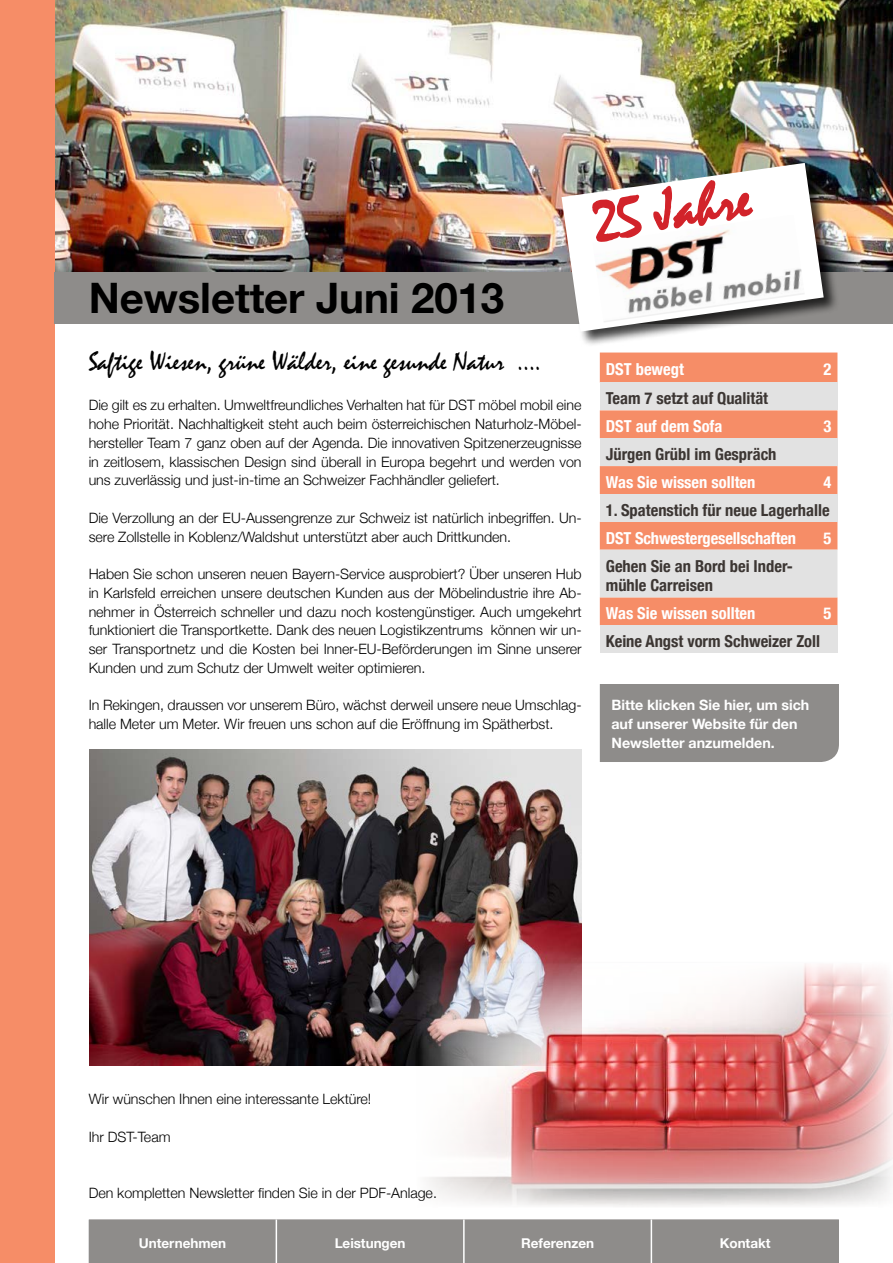
<style>
.page{position:relative;width:893px;height:1263px;background:#fff}
.page>*{position:absolute;margin:0;border:0;box-sizing:border-box;transform-origin:0 0}
.t1{font:60px "Mistral";color:#d2232a}
.t2{font:700 42px "Helvetica Neue";letter-spacing:-.005em;color:#000}
.t3{font:27px "Mistral";letter-spacing:-.005em;color:#000}
.t4{font:700 condensed 16.5px/19.8px "Helvetica Neue";color:#3c3633}
.t5{font:700 condensed 16.5px "Helvetica Neue";color:#fff}
.grundschrift{font:300 14.25px/18.8px "Helvetica Neue";letter-spacing:-.005em;color:#000;text-align:justify}
.grundschrift-2{font:700 14.25px/18.8px "Helvetica Neue";letter-spacing:-.005em;color:#fff}
.t6{font:700 13.5px "Helvetica Neue";letter-spacing:-.005em;color:#fff}
</style>
<div class="page">
<img style="left:89px;top:749px;width:493px;height:316px">
<img style="left:54px;top:0;width:839px;height:272px">
<div style="left:0;top:0;width:54px;height:1263px;background:#f68d67"></div>
<div style="left:600px;top:352px;width:237px;height:273px;background:#f68d67"></div>
<div style="left:600px;top:382px;width:237px;height:28px;background:#e2e2e2"></div>
<div style="left:600px;top:438px;width:237px;height:28px;background:#e2e2e2"></div>
<div style="left:600px;top:494px;width:237px;height:28px;background:#e2e2e2"></div>
<div style="left:600px;top:550px;width:237px;height:47px;background:#e2e2e2"></div>
<div style="left:600px;top:625px;width:237px;height:28px;background:#e2e2e2"></div>
<div style="left:89px;top:1219px;width:750px;height:44px;background:#8e8c8a"></div>
<hr style="left:276px;top:1219px;width:1px;height:44px;background:#fff">
<hr style="left:463px;top:1219px;width:2px;height:44px;background:#fff">
<hr style="left:651px;top:1219px;width:1px;height:44px;background:#fff">
<div style="left:54px;top:272px;width:839px;height:51px;background:#8e8c8a"></div>
<div style="left:561px;top:162px;width:278px;height:185px;background:#000;opacity:.75"></div>
<div style="left:600px;top:684px;width:239px;height:78px;background:#8e8c8a"></div>
<img style="left:561px;top:163px;width:263px;height:169px">
<img style="left:416px;top:961px;width:477px;height:246px">
<p class="t1" style="left:589px;top:187px;width:160px;rotate:-8deg">25 Jahre</p>
<p class="t2" style="left:89px;top:265px;width:417px">Newsletter Juni 2013</p>
<p class="t3" style="left:89px;top:346px;width:454px">Saftige Wiesen, grüne Wälder, eine gesunde Natur ....</p>
<p class="grundschrift" style="left:89px;top:395px;width:494px">Die gilt es zu erhalten. Umweltfreundliches Verhalten hat für DST möbel mobil eine hohe Priorität. Nachhaltigkeit steht auch beim österreichischen Naturholz-Möbel&shy;hersteller Team 7 ganz oben auf der Agenda. Die innovativen Spitzenerzeugnisse in zeitlosem, klassischen Design sind überall in Europa begehrt und werden von uns zuverlässig und just-in-time an Schweizer Fachhändler geliefert.</p>
<p class="grundschrift" style="left:89px;top:507px;width:494px">Die Verzollung an der EU-Aussengrenze zur Schweiz ist natürlich inbegriffen. Un&shy;sere Zollstelle in Koblenz/Waldshut unterstützt aber auch Drittkunden.</p>
<p class="grundschrift" style="left:89px;top:564px;width:494px">Haben Sie schon unseren neuen Bayern-Service ausprobiert? Über unseren Hub in Karlsfeld erreichen unsere deutschen Kunden aus der Möbelindustrie ihre Ab&shy;nehmer in Österreich schneller und dazu noch kostengünstiger. Auch umgekehrt funktioniert die Transportkette. Dank des neuen Logistikzentrums können wir un&shy;ser Transportnetz und die Kosten bei Inner-EU-Beförderungen im Sinne unserer Kunden und zum Schutz der Umwelt weiter optimieren.</p>
<p class="grundschrift" style="left:89px;top:695px;width:494px">In Rekingen, draussen vor unserem Büro, wächst derweil unsere neue Umschlag&shy;halle Meter um Meter. Wir freuen uns schon auf die Eröffnung im Spätherbst.</p>
<p class="t5" style="left:606px;top:356px;width:80px">DST bewegt</p>
<p class="t5" style="left:823px;top:356px;width:9px">2</p>
<p class="t4" style="left:606px;top:387px;width:164px">Team 7 setzt auf Qualität</p>
<p class="t5" style="left:606px;top:413px;width:118px">DST auf dem Sofa</p>
<p class="t5" style="left:823px;top:413px;width:9px">3</p>
<p class="t4" style="left:606px;top:443px;width:172px">Jürgen Grübl im Gespräch</p>
<p class="t5" style="left:606px;top:468px;width:151px">Was Sie wissen sollten</p>
<p class="t5" style="left:823px;top:468px;width:9px">4</p>
<p class="t4" style="left:606px;top:499px;width:225px">1. Spatenstich für neue Lagerhalle</p>
<p class="t5" style="left:606px;top:524px;width:192px">DST Schwestergesellschaften</p>
<p class="t5" style="left:823px;top:524px;width:9px">5</p>
<p class="t4" style="left:606px;top:555px;width:189px">Gehen Sie an Bord bei Inder&shy;mühle Carreisen</p>
<p class="t5" style="left:606px;top:600px;width:151px">Was Sie wissen sollten</p>
<p class="t5" style="left:823px;top:600px;width:9px">5</p>
<p class="t4" style="left:606px;top:630px;width:216px">Keine Angst vorm Schweizer Zoll</p>
<p class="grundschrift-2" style="left:611px;top:696px;width:199px">Bitte klicken Sie hier, um sich auf unserer Website für den<br>Newsletter anzumelden.</p>
<p class="grundschrift" style="left:89px;top:1089px;width:284px">Wir wünschen Ihnen eine interessante Lektüre!</p>
<p class="grundschrift" style="left:89px;top:1126px;width:83px">Ihr DST-Team</p>
<p class="grundschrift" style="left:89px;top:1182px;width:350px">Den kompletten Newsletter finden Sie in der PDF-Anlage.</p>
<p class="t6" style="left:139px;top:1232px;width:89px">Unternehmen</p>
<p class="t6" style="left:335px;top:1232px;width:72px">Leistungen</p>
<p class="t6" style="left:521px;top:1232px;width:74px">Referenzen</p>
<p class="t6" style="left:720px;top:1232px;width:52px">Kontakt</p>
</div>
